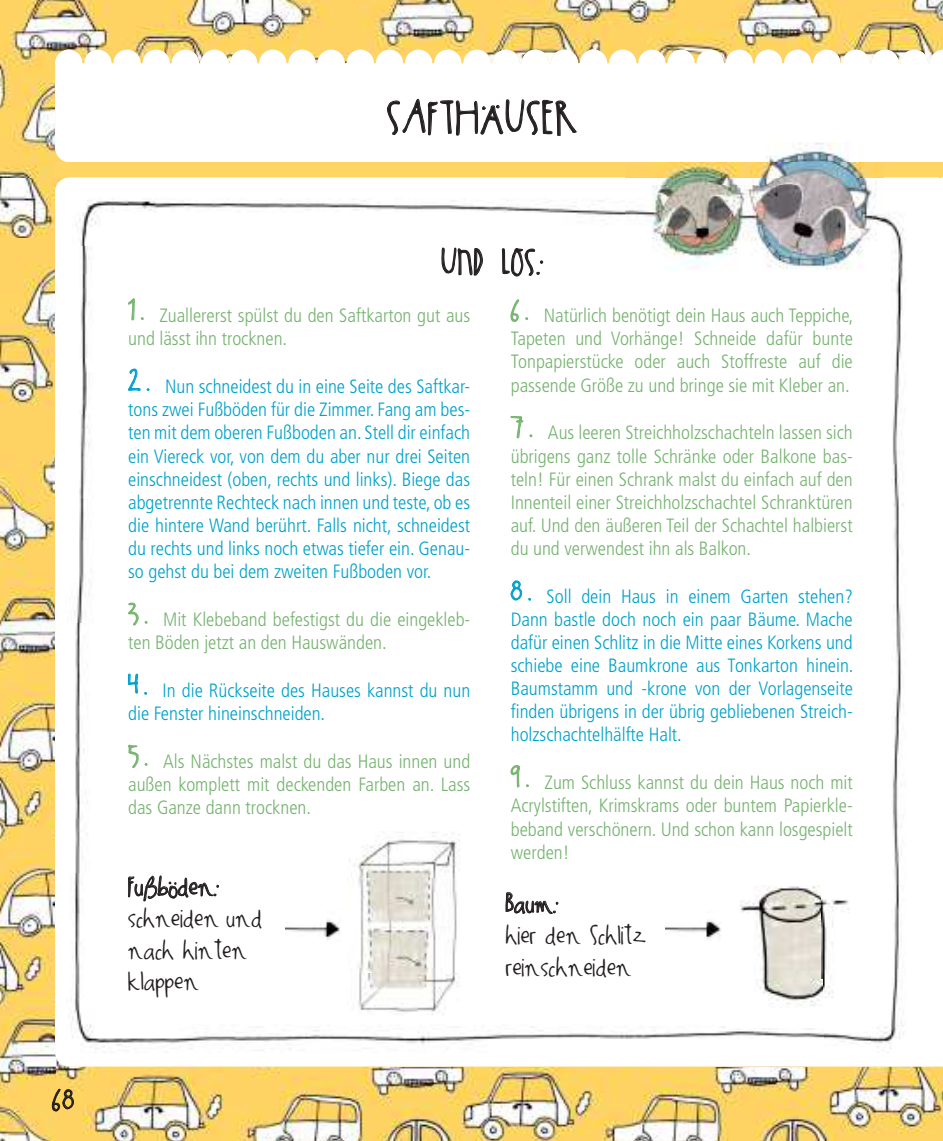
<style>
.page{position:relative;width:943px;height:1141px;background:#fff}
.page>*{position:absolute;margin:0;border:0;box-sizing:border-box;transform-origin:0 0}
.t1{font:49px "+ITGDDJDIY Buch";letter-spacing:.05em;color:#231f20}
.t2{font:38.5px "+ITGDDJDIY Buch";letter-spacing:.04em;color:#231f20}
.t3{font:31.5px "+ITGDDJDIY Buch";color:#231f20}
.t4{font:29.75px/31.5px "+ITGDDJDIY Buch";letter-spacing:.02em;color:#231f20}
.t5{font:300 condensed 19.25px/23.1px "+YQAZLC Frutiger";color:#76b370;text-align:justify}
.t6{font:300 condensed 19.25px/23.1px "+YQAZLC Frutiger";color:#00a2c9;text-align:justify}
.s1{font-family:"+ITGDDJDIY Buch";font-weight:400;font-stretch:normal;font-size:31.5px}
</style>
<div class="page">
<img style="left:0;top:0;width:647px;height:178px">
<img style="left:647px;top:0;width:296px;height:50px">
<img style="left:0;top:178px;width:55px;height:60px">
<img style="left:0;top:238px;width:56px;height:903px">
<img style="left:56px;top:1067px;width:887px;height:74px">
<svg style="left:51px;top:199px;width:12px;height:18px"></svg>
<svg style="left:51px;top:361px;width:12px;height:17px"></svg>
<svg style="left:55px;top:50px;width:885px;height:112px"></svg>
<div style="left:55px;top:162px;width:888px;height:15px;background:#ffd563"></div>
<svg style="left:52px;top:1089px;width:22px;height:23px"></svg>
<svg style="left:387px;top:99px;width:190px;height:37px"></svg>
<img style="left:871px;top:214px;width:34px;height:835px">
<img style="left:823px;top:1033px;width:48px;height:11px">
<img style="left:71px;top:997px;width:752px;height:54px">
<img style="left:59px;top:200px;width:566px;height:47px">
<img style="left:59px;top:247px;width:397px;height:374px">
<img style="left:75px;top:621px;width:56px;height:251px">
<img style="left:74px;top:872px;width:88px;height:125px">
<svg style="left:128px;top:299px;width:16px;height:21px"></svg>
<svg style="left:128px;top:369px;width:22px;height:22px"></svg>
<svg style="left:128px;top:602px;width:20px;height:24px"></svg>
<svg style="left:128px;top:673px;width:19px;height:22px"></svg>
<svg style="left:128px;top:745px;width:20px;height:23px"></svg>
<svg style="left:511px;top:300px;width:17px;height:22px"></svg>
<svg style="left:510px;top:416px;width:22px;height:22px"></svg>
<svg style="left:511px;top:580px;width:20px;height:21px"></svg>
<svg style="left:511px;top:766px;width:18px;height:22px"></svg>
<svg style="left:442px;top:248px;width:101px;height:28px"></svg>
<img style="left:625px;top:142px;width:258px;height:144px">
<img style="left:727px;top:885px;width:122px;height:142px">
<svg style="left:505px;top:893px;width:53px;height:21px"></svg>
<img style="left:347px;top:832px;width:119px;height:189px">
<svg style="left:128px;top:876px;width:91px;height:25px"></svg>
<img style="left:285px;top:909px;width:70px;height:33px">
<img style="left:665px;top:909px;width:70px;height:33px">
<h3 class="t3" style="left:52px;top:1087px;width:23px">68</h3>
<h1 class="t1" style="left:387px;top:99px;width:191px">SAFTHÄUSER</h1>
<h2 class="t2" style="left:441px;top:248px;width:103px">UND LOS:</h2>
<p class="t5" style="left:128px;top:305px;width:343px"><span class="s1">1 .</span> Zuallererst spülst du den Saftkarton gut aus und lässt ihn trocknen.</p>
<p class="t6" style="left:128px;top:376px;width:343px"><span class="s1">2 .</span> Nun schneidest du in eine Seite des Saftkar&shy;tons zwei Fußböden für die Zimmer. Fang am bes&shy;ten mit dem oberen Fußboden an. Stell dir einfach ein Viereck vor, von dem du aber nur drei Seiten einschneidest (oben, rechts und links). Biege das abgetrennte Rechteck nach innen und teste, ob es die hintere Wand berührt. Falls nicht, schneidest du rechts und links noch etwas tiefer ein. Genau&shy;so gehst du bei dem zweiten Fußboden vor.</p>
<p class="t5" style="left:128px;top:609px;width:343px"><span class="s1">3 .</span> Mit Klebeband befestigst du die eingekleb&shy;ten Böden jetzt an den Hauswänden.</p>
<p class="t6" style="left:128px;top:680px;width:343px"><span class="s1">4 .</span> In die Rückseite des Hauses kannst du nun die Fenster hineinschneiden.</p>
<p class="t5" style="left:128px;top:751px;width:343px"><span class="s1">5 .</span> Als Nächstes malst du das Haus innen und außen komplett mit deckenden Farben an. Lass das Ganze dann trocknen.</p>
<h3 class="t4" style="left:128px;top:873px;width:135px">Fußböden: schneiden und nach hinten klappen</h3>
<p class="t5" style="left:511px;top:305px;width:344px"><span class="s1">6 .</span> Natürlich benötigt dein Haus auch Teppiche, Tapeten und Vorhänge! Schneide dafür bunte Tonpapierstücke oder auch Stoffreste auf die passende Größe zu und bringe sie mit Kleber an.</p>
<p class="t5" style="left:511px;top:423px;width:343px"><span class="s1">7 .</span> Aus leeren Streichholzschachteln lassen sich übrigens ganz tolle Schränke oder Balkone bas&shy;teln! Für einen Schrank malst du einfach auf den Innenteil einer Streichholzschachtel Schranktüren auf. Und den äußeren Teil der Schachtel halbierst du und verwendest ihn als Balkon.</p>
<p class="t6" style="left:511px;top:586px;width:344px"><span class="s1">8 .</span> Soll dein Haus in einem Garten stehen?<br>Dann bastle doch noch ein paar Bäume. Mache dafür einen Schlitz in die Mitte eines Korkens und schiebe eine Baumkrone aus Tonkarton hinein.<br>Baumstamm und -krone von der Vorlagenseite finden übrigens in der übrig gebliebenen Streich&shy;holzschachtelhälfte Halt.</p>
<p class="t5" style="left:511px;top:773px;width:343px"><span class="s1">9 .</span> Zum Schluss kannst du dein Haus noch mit Acrylstiften, Krimskrams oder buntem Papierkle&shy;beband verschönern. Und schon kann losgespielt werden!</p>
<h3 class="t4" style="left:506px;top:890px;width:141px">Baum:<br>hier den Schlitz reinschneiden</h3>
</div>
